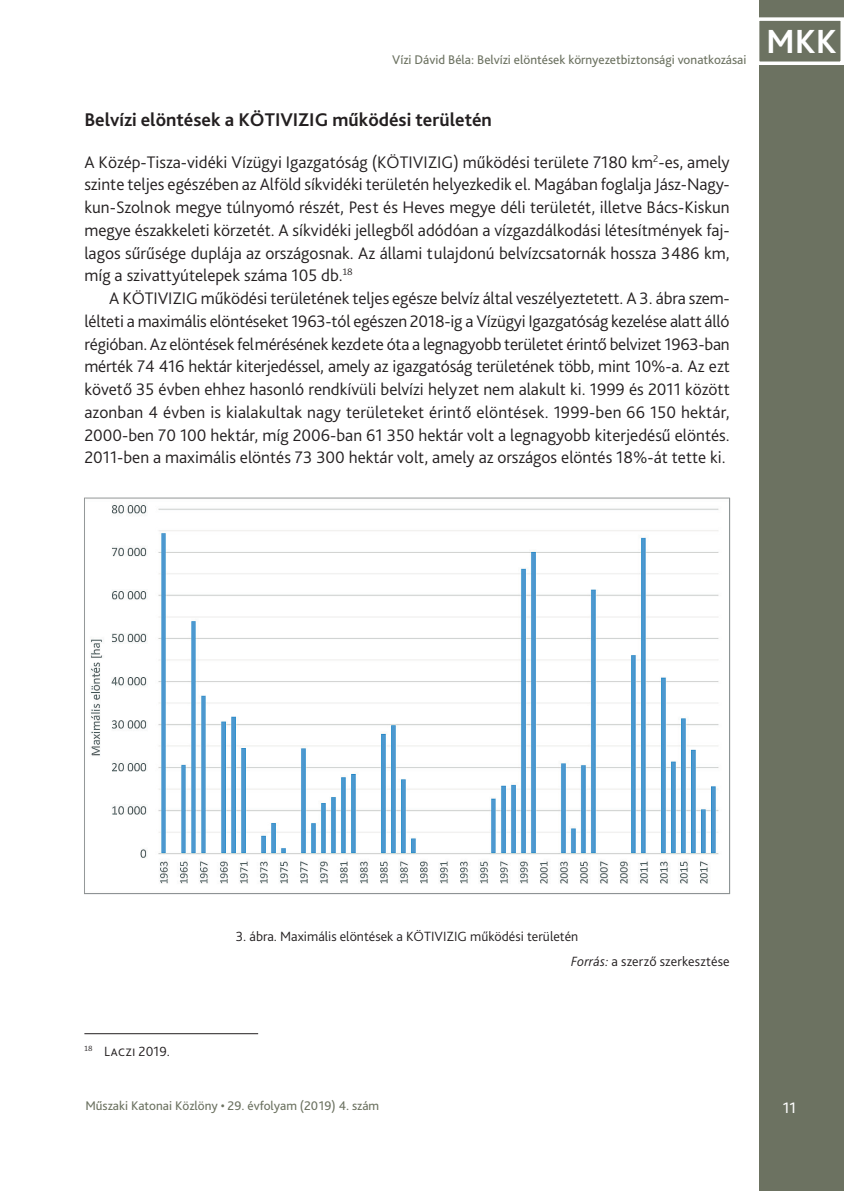
<style>
.page{position:relative;width:844px;height:1191px;background:#fff}
.page>*{position:absolute;margin:0;border:0;box-sizing:border-box;transform-origin:0 0}
.t1{font:700 35px "Bliss Pro";color:#fff}
.Címsor_2{font:700 19.25px "Bliss Pro";color:#231f20}
.Szöveg{font:300 17.5px/22.8px "Bliss Pro";color:#231f20;text-align:justify}
.Szöveg_1st___3_mm{font:300 17.5px/22.8px "Bliss Pro";color:#231f20;text-align:justify}
.t2{font:15.75px "Bliss Pro";color:#fff}
.Ábra_címe{font:300 14px "Bliss Pro";color:#231f20}
.ábra_forrás{font:300 14px "Bliss Pro";color:#231f20}
.Lábjegyzet{font:300 14px "Bliss Pro";letter-spacing:.01em;color:#231f20}
.t3{font:13.12px "Bliss Pro";color:#6c7261}
.s1{font-style:italic}
</style>
<div class="page">
<div style="left:759px;top:0;width:84px;height:1191px;background:#6c7261"></div>
<div style="left:755px;top:17px;width:88px;height:48px;border:4px solid #fff"></div>
<img style="left:84px;top:497px;width:647px;height:398px">
<hr style="left:84px;top:1033px;width:174px;height:1px;background:#231f20">
<p class="t3" style="left:392px;top:51px;width:355px">Vízi Dávid Béla: Belvízi elöntések környezetbiztonsági vonatkozásai</p>
<p class="Címsor_2" style="left:84px;top:107px;width:409px">Belvízi elöntések a KÖTIVIZIG működési területén</p>
<p class="Szöveg_1st___3_mm" style="left:84px;top:150px;width:646px">A Közép-Tisza-vidéki Vízügyi Igazgatóság (KÖTIVIZIG) működési területe 7180 km<sup>2</sup>-es, amely szinte teljes egészében az Alföld síkvidéki területén helyezkedik el. Magában foglalja Jász-Nagy&shy;kun-Szolnok megye túlnyomó részét, Pest és Heves megye déli területét, illetve Bács-Kiskun megye északkeleti körzetét. A síkvidéki jellegből adódóan a vízgazdálkodási létesítmények faj&shy;lagos sűrűsége duplája az országosnak. Az állami tulajdonú belvízcsatornák hossza 3486 km, míg a szivattyútelepek száma 105 db.<sup>18</sup></p>
<p class="Szöveg" style="left:84px;top:286px;width:646px;text-indent:25px">A KÖTIVIZIG működési területének teljes egésze belvíz által veszélyeztetett. A 3. ábra szem&shy;lélteti a maximális elöntéseket 1963-tól egészen 2018-ig a Vízügyi Igazgatóság kezelése alatt álló régióban. Az elöntések felmérésének kezdete óta a legnagyobb területet érintő belvizet 1963-ban mérték 74 416 hektár kiterjedéssel, amely az igazgatóság területének több, mint 10%-a. Az ezt követő 35 évben ehhez hasonló rendkívüli belvízi helyzet nem alakult ki. 1999 és 2011 között azonban 4 évben is kialakultak nagy területeket érintő elöntések. 1999-ben 66 150 hektár, 2000-ben 70 100 hektár, míg 2006-ban 61 350 hektár volt a legnagyobb kiterjedésű elöntés.<br>2011-ben a maximális elöntés 73 300 hektár volt, amely az országos elöntés 18%-át tette ki.</p>
<h1 class="t1" style="left:765px;top:20px;width:72px">MKK</h1>
<p class="Lábjegyzet" style="left:84px;top:1042px;width:87px"><sup>18</sup> Laczi 2019.</p>
<p class="Ábra_címe" style="left:236px;top:928px;width:344px">3. ábra. Maximális elöntések a KÖTIVIZIG működési területén</p>
<p class="ábra_forrás" style="left:571px;top:952px;width:160px"><span class="s1">Forrás:</span> a szerző szerkesztése</p>
<p class="t3" style="left:85px;top:1098px;width:295px">Műszaki Katonai Közlöny • 29. évfolyam (2019) 4. szám</p>
<p class="t2" style="left:782px;top:1098px;width:15px">11</p>
</div>
